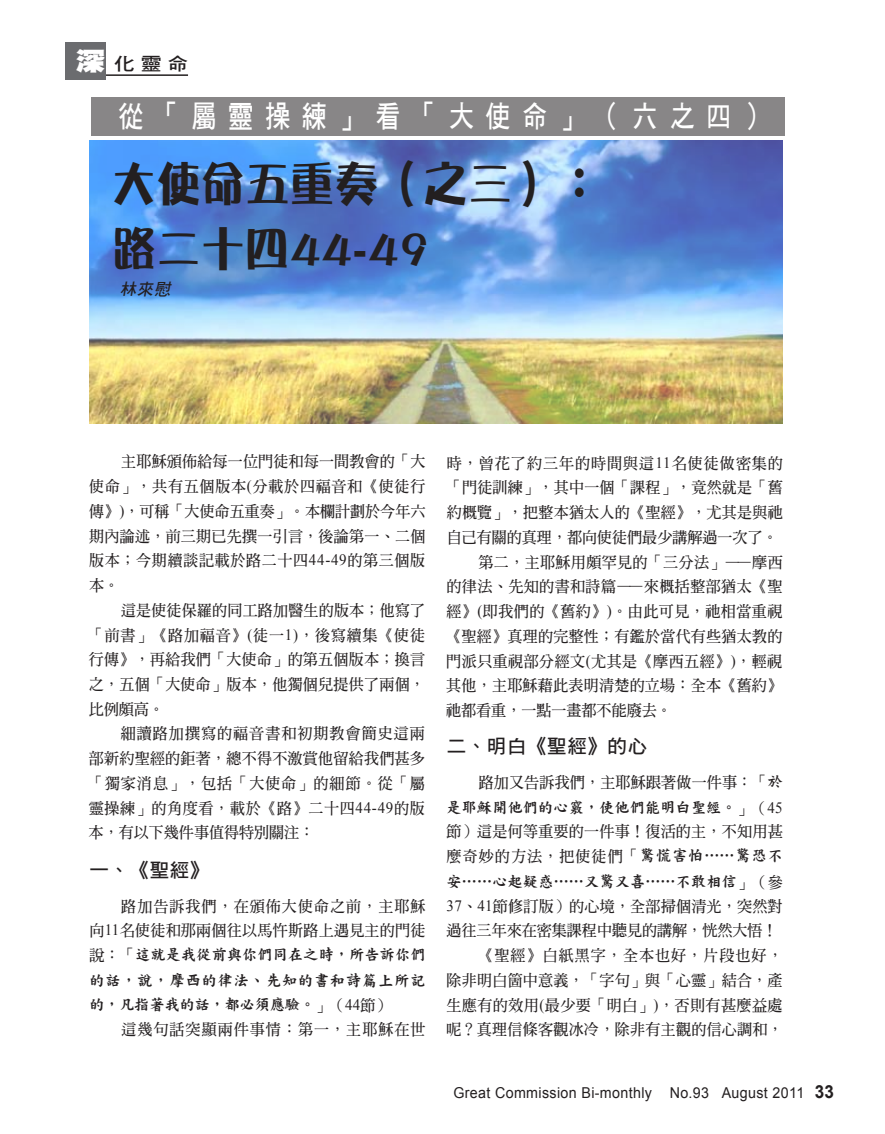
<style>
.page{position:relative;width:885px;height:1134px;background:#fff}
.page>*{position:absolute;margin:0;border:0;box-sizing:border-box;transform-origin:0 0}
.t1{font:48px/64.9px "DFPOP3 Std W12";letter-spacing:.03em;color:#231f20;scale:.9 1}
.t2{font:30px "DF Hei Bd HK BF";letter-spacing:.44em;color:#fff;scale:.85 1}
.t3{font:19.5px "DF Hei Std W7";letter-spacing:.03em;color:#231f20}
.t4{font:17.85px "DF Hei Std W7";color:#231f20;scale:1.18 1}
.t5{font:italic 16.5px "DF Hei Std W7";color:#231f20}
.t6{font:15.75px/24.8px "DF Ming Bd HK BF";letter-spacing:.02em;color:#231f20;text-align:justify;scale:.95 1}
.t7{font:15.75px/25.7px "DF Kai Shu Std W9";letter-spacing:.02em;color:#231f20;scale:.95 1}
.t8{font:15.75px "DF Ming Bd HK BF";letter-spacing:.075em;color:#231f20;scale:.95 1}
.t9{font:15.75px "DF Ming Bd HK BF";letter-spacing:.07em;color:#231f20;scale:.95 1}
.t10{font:15px "Arial";letter-spacing:.025em;color:#231f20;scale:.95 1}
.s1{font-family:"DF Hei Std W12";font-size:25.5px;color:#fff}
.s2{font-family:"Times New Roman"}
.s3{font-family:"DF Ming Bd HK BF"}
.s4{font-family:"DF Kai Shu Std W9"}
.s5{font-weight:700;font-size:18px}
</style>
<div class="page">
<img style="left:89px;top:140px;width:693px;height:283px">
<div style="left:91px;top:97px;width:693px;height:38px;background:#888687"></div>
<div style="left:65px;top:43px;width:41px;height:37px;background:#6b6c6f"></div>
<hr style="left:106px;top:74px;width:82px;height:2px;background:#231f20">
<p class="t4" style="left:75px;top:54px;width:97px"><span class="s1">深</span>化靈命</p>
<h2 class="t2" style="left:118px;top:101px;width:766px">從「屬靈操練」看「大使命」（六之四）</h2>
<h1 class="t1" style="left:112px;top:150px;width:544px">大使命五重奏（之三）：路二十四44-49</h1>
<p class="t5" style="left:120px;top:280px;width:55px">林來慰</p>
<p class="t6" style="left:89px;top:449px;width:355px;text-indent:32px">主耶穌頒佈給每一位門徒和每一間教會的「大使命」，共有五個版本<span class="s2">(</span>分載於四福音和《使徒行傳》<span class="s2">)</span>，可稱「大使命五重奏」。本欄計劃於今年六期內論述，前三期已先撰一引言，後論第一、二個版本；今期續談記載於路二十四<span class="s2">44-49</span>的第三個版本。</p>
<p class="t6" style="left:89px;top:598px;width:355px;text-indent:32px">這是使徒保羅的同工路加醫生的版本；他寫了「前書」《路加福音》<span class="s2">(</span>徒一<span class="s2">1)</span>，後寫續集《使徒行傳》，再給我們「大使命」的第五個版本；換言之，五個「大使命」版本，他獨個兒提供了兩個，比例頗高。</p>
<p class="t6" style="left:89px;top:721px;width:355px;text-indent:32px">細讀路加撰寫的福音書和初期教會簡史這兩部新約聖經的鉅著，總不得不激賞他留給我們甚多「獨家消息」，包括「大使命」的細節。從「屬靈操練」的角度看，載於《路》二十四<span class="s2">44-49</span>的版本，有以下幾件事值得特別關注：</p>
<p class="t3" style="left:89px;top:860px;width:121px">一、《聖經》</p>
<p class="t6" style="left:89px;top:894px;width:355px;text-align:right">路加告訴我們，在頒佈大使命之前，主耶穌向<span class="s2">11</span>名使徒和那兩個往以馬忤斯路上遇見主的門徒</p>
<p class="t7" style="left:89px;top:941px;width:355px"><span class="s3">說：「</span>這就是我從前與你們同在之時，所告訴你們的話，說，摩西的律法、先知的書和詩篇上所記</p>
<p class="t7" style="left:89px;top:991px;width:318px">的，凡指著我的話，都必須應驗。<span class="s3">」（</span><span class="s2">44</span><span class="s3">節）</span></p>
<p class="t8" style="left:121px;top:1021px;width:321px">這幾句話突顯兩件事情：第一，主耶穌在世</p>
<p class="t9" style="left:446px;top:455px;width:355px">時，曾花了約三年的時間與這<span class="s2">11</span>名使徒做密集的</p>
<p class="t6" style="left:446px;top:475px;width:355px">「門徒訓練」，其中一個「課程」，竟然就是「舊</p>
<p class="t6" style="left:446px;top:500px;width:355px">約概覽」，把整本猶太人的《聖經》，尤其是與祂</p>
<p class="t6" style="left:446px;top:525px;width:350px">自己有關的真理，都向使徒們最少講解過一次了。</p>
<p class="t6" style="left:478px;top:549px;width:321px">第二，主耶穌用頗罕見的「三分法」——摩西</p>
<p class="t6" style="left:446px;top:574px;width:355px">的律法、先知的書和詩篇——來概括整部猶太《聖</p>
<p class="t6" style="left:446px;top:599px;width:355px">經》<span class="s2">(</span>即我們的《舊約》<span class="s2">)</span>。由此可見，祂相當重視</p>
<p class="t6" style="left:446px;top:624px;width:355px">《聖經》真理的完整性；有鑑於當代有些猶太教的</p>
<p class="t6" style="left:446px;top:648px;width:355px">門派只重視部分經文<span class="s2">(</span>尤其是《摩西五經》<span class="s2">)</span>，輕視</p>
<p class="t6" style="left:446px;top:673px;width:355px">其他，主耶穌藉此表明清楚的立場：全本《舊約》</p>
<p class="t6" style="left:446px;top:698px;width:239px">祂都看重，一點一畫都不能廢去。</p>
<p class="t3" style="left:446px;top:736px;width:202px">二、明白《聖經》的心</p>
<p class="t6" style="left:478px;top:770px;width:321px">路加又告訴我們，主耶穌跟著做一件事：「<span class="s4">於</span></p>
<p class="t7" style="left:446px;top:794px;width:355px">是耶穌開他們的心竅，使他們能明白聖經。<span class="s3">」（</span><span class="s2">45</span></p>
<p class="t6" style="left:446px;top:819px;width:355px">節）這是何等重要的一件事！復活的主，不知用甚麼奇妙的方法，把使徒們「<span class="s4">驚慌害怕……驚恐不</span></p>
<p class="t7" style="left:446px;top:868px;width:355px">安……心起疑惑……又驚又喜……不敢相信<span class="s3">」（參</span></p>
<p class="t6" style="left:446px;top:894px;width:355px"><span class="s2">37</span>、<span class="s2">41</span>節修訂版）的心境，全部掃個清光，突然對</p>
<p class="t6" style="left:446px;top:918px;width:350px">過往三年來在密集課程中聽見的講解，恍然大悟！</p>
<p class="t8" style="left:478px;top:948px;width:321px">《聖經》白紙黑字，全本也好，片段也好，</p>
<p class="t6" style="left:446px;top:968px;width:355px">除非明白箇中意義，「字句」與「心靈」結合，產</p>
<p class="t6" style="left:446px;top:993px;width:355px">生應有的效用<span class="s2">(</span>最少要「明白」<span class="s2">)</span>，否則有甚麼益處</p>
<p class="t6" style="left:446px;top:1017px;width:355px">呢？真理信條客觀冰冷，除非有主觀的信心調和，</p>
<p class="t10" style="left:453px;top:1083px;width:402px">Great Commission Bi-monthly No.93 August 2011 <span class="s5">33</span></p>
</div>
